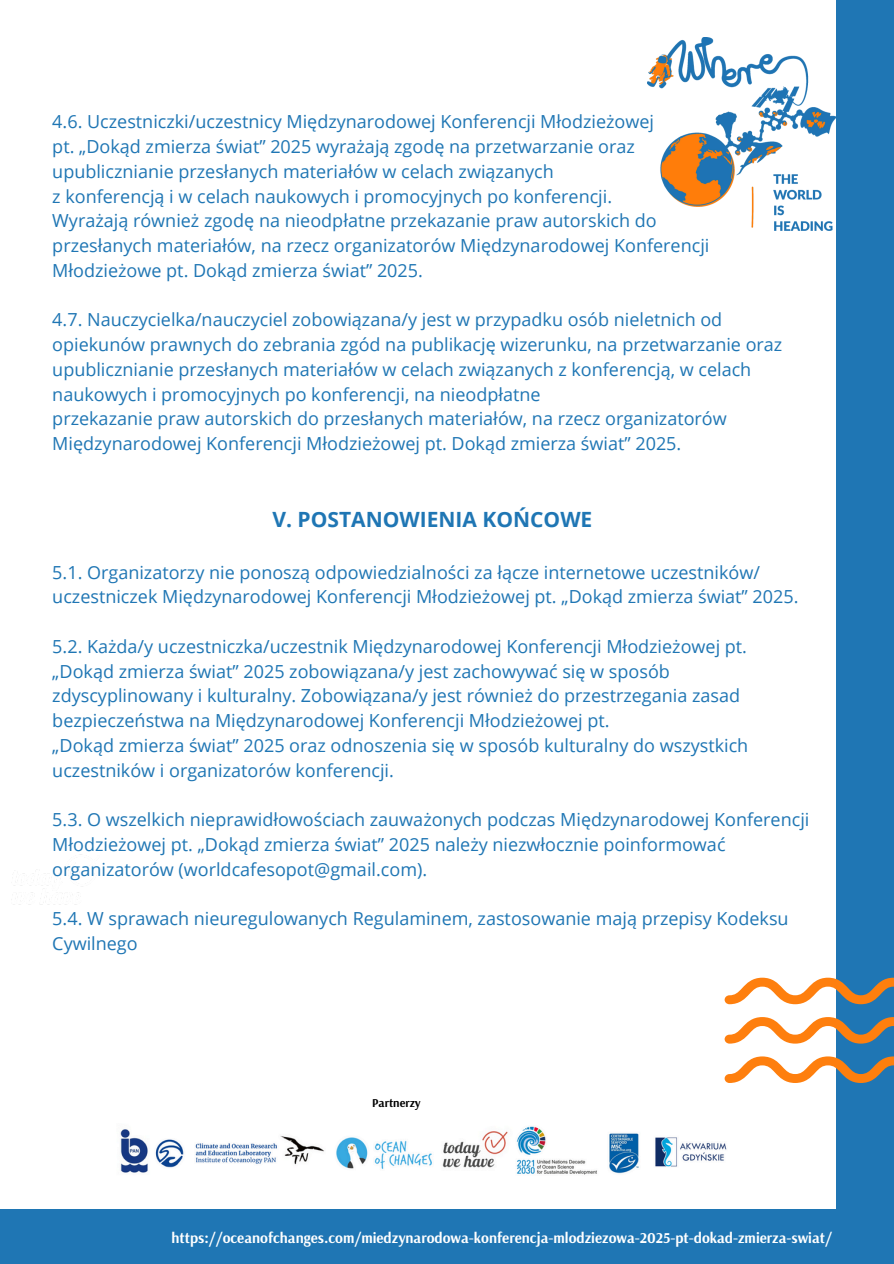
<style>
.page{position:relative;width:894px;height:1264px;background:#fff}
.page>*{position:absolute;margin:0;border:0;box-sizing:border-box;transform-origin:0 0}
.t1{font:700 21px "Open Sans";color:#1f76b4}
.t2{font:18px/24.8px "Open Sans";color:#1f76b4}
.t3{font:700 15px "Arsenal";color:#fff}
.t4{font:700 12px "Arsenal";color:#000}
</style>
<div class="page">
<div style="left:0;top:0;width:893px;height:1263px;background:#1f76b4"></div>
<div style="left:0;top:0;width:835px;height:1208px;background:#fff"></div>
<img style="left:11px;top:854px;width:72px;height:51px">
<img style="left:647px;top:37px;width:188px;height:194px">
<svg style="left:724px;top:1056px;width:169px;height:26px"></svg>
<svg style="left:724px;top:1017px;width:169px;height:26px"></svg>
<svg style="left:724px;top:977px;width:169px;height:27px"></svg>
<img style="left:120px;top:1126px;width:607px;height:49px">
<p class="t2" style="left:52px;top:109px;width:658px">4.6. Uczestniczki/uczestnicy Międzynarodowej Konferencji Młodzieżowej<br>pt. „Dokąd zmierza świat” 2025 wyrażają zgodę na przetwarzanie oraz upublicznianie przesłanych materiałów w celach związanych<br>z konferencją i w celach naukowych i promocyjnych po konferencji.<br>Wyrażają również zgodę na nieodpłatne przekazanie praw autorskich do przesłanych materiałów, na rzecz organizatorów Międzynarodowej Konferencji Młodzieżowe pt. Dokąd zmierza świat” 2025.</p>
<h2 class="t2" style="left:52px;top:307px;width:731px">4.7. Nauczycielka/nauczyciel zobowiązana/y jest w przypadku osób nieletnich od opiekunów prawnych do zebrania zgód na publikację wizerunku, na przetwarzanie oraz upublicznianie przesłanych materiałów w celach związanych z konferencją, w celach naukowych i promocyjnych po konferencji, na nieodpłatne<br>przekazanie praw autorskich do przesłanych materiałów, na rzecz organizatorów Międzynarodowej Konferencji Młodzieżowej pt. Dokąd zmierza świat” 2025.</h2>
<h2 class="t1" style="left:272px;top:504px;width:321px">V. POSTANOWIENIA KOŃCOWE</h2>
<h1 class="t2" style="left:52px;top:559px;width:747px">5.1. Organizatorzy nie ponoszą odpowiedzialności za łącze internetowe uczestników/ uczestniczek Międzynarodowej Konferencji Młodzieżowej pt. „Dokąd zmierza świat” 2025.</h1>
<h2 class="t2" style="left:52px;top:633px;width:697px">5.2. Każda/y uczestniczka/uczestnik Międzynarodowej Konferencji Młodzieżowej pt. „Dokąd zmierza świat” 2025 zobowiązana/y jest zachowywać się w sposób zdyscyplinowany i kulturalny. Zobowiązana/y jest również do przestrzegania zasad bezpieczeństwa na Międzynarodowej Konferencji Młodzieżowej pt.<br>„Dokąd zmierza świat” 2025 oraz odnoszenia się w sposób kulturalny do wszystkich uczestników i organizatorów konferencji.</h2>
<h2 class="t2" style="left:52px;top:806px;width:758px">5.3. O wszelkich nieprawidłowościach zauważonych podczas Międzynarodowej Konferencji<br>Młodzieżowej pt. „Dokąd zmierza świat” 2025 należy niezwłocznie poinformować organizatorów (worldcafesopot@gmail.com).</h2>
<h2 class="t2" style="left:52px;top:905px;width:737px">5.4. W sprawach nieuregulowanych Regulaminem, zastosowanie mają przepisy Kodeksu<br>Cywilnego</h2>
<p class="t4" style="left:372px;top:1094px;width:50px">Partnerzy</p>
<p class="t3" style="left:171px;top:1227px;width:661px">https://oceanofchanges.com/miedzynarodowa-konferencja-mlodziezowa-2025-pt-dokad-zmierza-swiat/</p>
</div>
